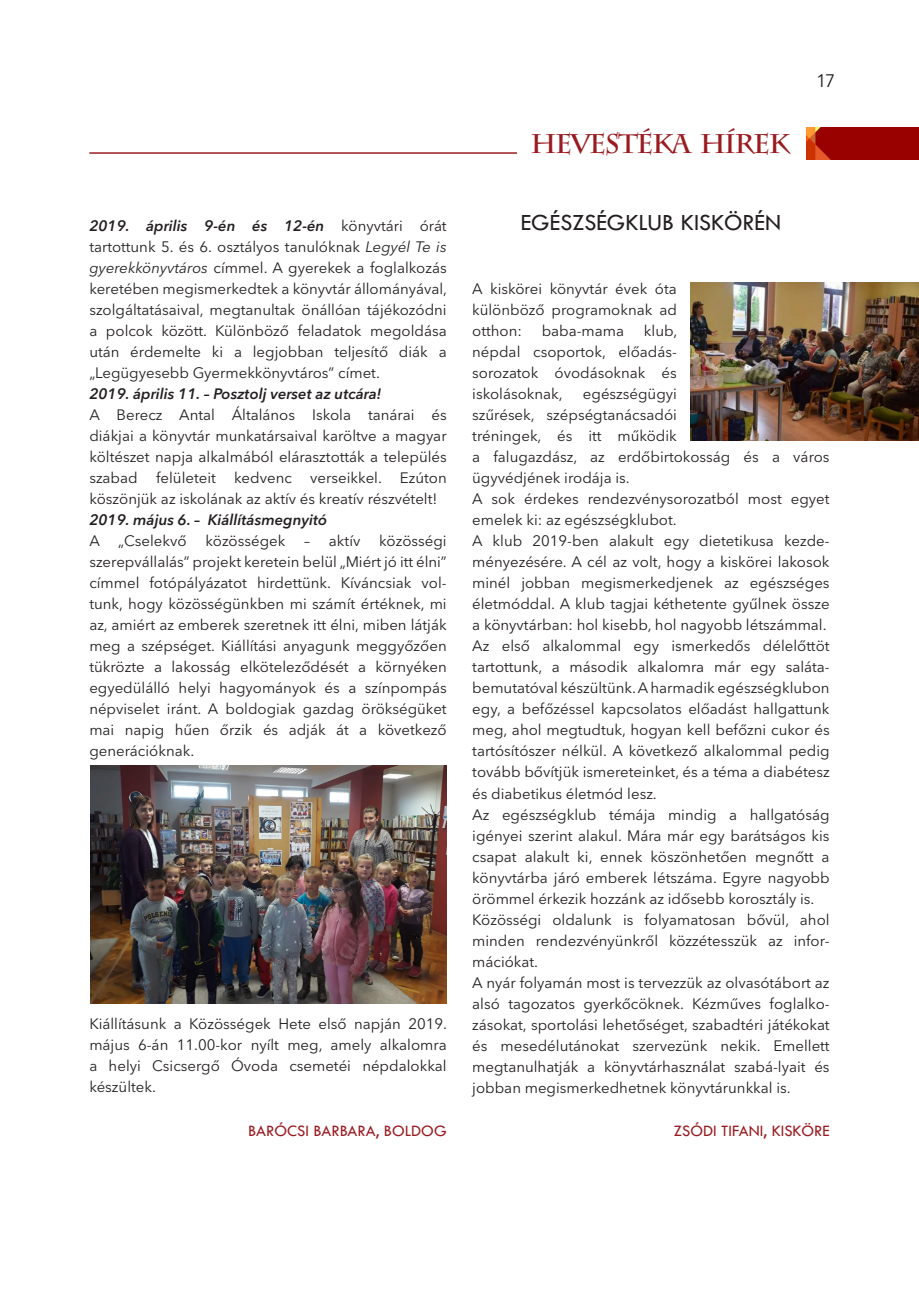
<style>
.page{position:relative;width:919px;height:1289px;background:#fff}
.page>*{position:absolute;margin:0;border:0;box-sizing:border-box;transform-origin:0 0}
.t1{font:700 27px "Charlemagne Std";letter-spacing:-.06em;color:#991b20}
.t2{font:24px "Tw Cen";color:#231f20}
.t3{font:18px "Avenir Next LT Pro";color:#231f20}
.t4{font:16.5px "Tw Cen";color:#991b20}
.t5{font:15px/21px "Avenir Next LT Pro";color:#231f20;text-align:justify}
.t6{font:italic 600 15px "Avenir Next LT Pro";color:#231f20}
.s1{font-weight:600;font-style:italic}
.s2{font-style:italic}
</style>
<div class="page">
<img style="left:90px;top:765px;width:356px;height:238px">
<img style="left:690px;top:283px;width:228px;height:157px">
<hr style="left:89px;top:152px;width:428px;height:2px;background:#991b20">
<img style="left:806px;top:128px;width:112px;height:31px">
<p class="t5" style="left:89px;top:215px;width:359px"><span class="s1">2019. április 9-én és 12-én</span> könyvtári órát tartottunk 5. és 6. osztályos tanulóknak <span class="s2">Legyél Te is gyerekkönyvtáros</span> címmel. A gyerekek a foglalkozás keretében megismerkedtek a könyvtár állományával, szolgáltatásaival, megtanultak önállóan tájékozódni a polcok között. Különböző feladatok megoldása után érdemelte ki a legjobban teljesítő diák a „Legügyesebb Gyermekkönyvtáros” címet.</p>
<p class="t6" style="left:89px;top:384px;width:293px">2019. április 11. – Posztolj verset az utcára!</p>
<p class="t5" style="left:89px;top:404px;width:359px">A Berecz Antal Általános Iskola tanárai és diákjai a könyvtár munkatársaival karöltve a magyar költészet napja alkalmából elárasztották a település szabad felületeit kedvenc verseikkel. Ezúton köszönjük az iskolának az aktív és kreatív részvételt!</p>
<p class="t6" style="left:89px;top:510px;width:239px">2019. május 6. – Kiállításmegnyitó</p>
<p class="t5" style="left:89px;top:530px;width:359px">A „Cselekvő közösségek – aktív közösségi szerepvállalás” projekt keretein belül „Miért jó itt élni” címmel fotópályázatot hirdettünk. Kíváncsiak vol&shy;tunk, hogy közösségünkben mi számít értéknek, mi az, amiért az emberek szeretnek itt élni, miben látják meg a szépséget. Kiállítási anyagunk meggyőzően tükrözte a lakosság elköteleződését a környéken egyedülálló helyi hagyományok és a színpompás népviselet iránt. A boldogiak gazdag örökségüket mai napig hűen őrzik és adják át a következő generációknak.</p>
<p class="t5" style="left:89px;top:1013px;width:359px">Kiállításunk a Közösségek Hete első napján 2019. május 6-án 11.00-kor nyílt meg, amely alkalomra a helyi Csicsergő Óvoda csemetéi népdalokkal készültek.</p>
<p class="t1" style="left:530px;top:128px;width:261px">HEVESTÉKA HÍREK</p>
<p class="t2" style="left:520px;top:208px;width:262px">EGÉSZSÉGKLUB KISKÖRÉN</p>
<p class="t3" style="left:816px;top:70px;width:21px">17</p>
<p class="t5" style="left:472px;top:278px;width:206px">A kiskörei könyvtár évek óta különböző programoknak ad otthon:</p>
<p class="t5" style="left:472px;top:320px;width:206px;text-indent:172px">klub, népdal csoportok, előadás&shy;sorozatok óvodásoknak és iskolásoknak,</p>
<p class="t5" style="left:541px;top:320px;width:84px">baba-mama</p>
<p class="t5" style="left:472px;top:383px;width:359px;text-align:left;text-indent:111px">egészségügyi<br>szűrések, szépségtanácsadói<br>tréningek, és itt működik<br>a falugazdász, az erdőbirtokosság és a város ügyvédjének irodája is.</p>
<p class="t5" style="left:472px;top:488px;width:359px">A sok érdekes rendezvénysorozatból most egyet emelek ki: az egészségklubot.</p>
<p class="t5" style="left:472px;top:530px;width:359px">A klub 2019-ben alakult egy dietetikusa kezde&shy;ményezésére. A cél az volt, hogy a kiskörei lakosok minél jobban megismerkedjenek az egészséges életmóddal. A klub tagjai kéthetente gyűlnek össze a könyvtárban: hol kisebb, hol nagyobb létszámmal.</p>
<p class="t5" style="left:472px;top:635px;width:359px">Az első alkalommal egy ismerkedős délelőttöt tartottunk, a második alkalomra már egy saláta&shy;bemutatóval készültünk. A harmadik egészségklubon egy, a befőzéssel kapcsolatos előadást hallgattunk meg, ahol megtudtuk, hogyan kell befőzni cukor és tartósítószer nélkül. A következő alkalommal pedig tovább bővítjük ismereteinket, és a téma a diabétesz és diabetikus életmód lesz.</p>
<p class="t5" style="left:472px;top:803px;width:359px">Az egészségklub témája mindig a hallgatóság igényei szerint alakul. Mára már egy barátságos kis csapat alakult ki, ennek köszönhetően megnőtt a könyvtárba járó emberek létszáma. Egyre nagyobb örömmel érkezik hozzánk az idősebb korosztály is.</p>
<p class="t5" style="left:472px;top:908px;width:359px">Közösségi oldalunk is folyamatosan bővül, ahol minden rendezvényünkről közzétesszük az infor&shy;mációkat.</p>
<p class="t5" style="left:472px;top:971px;width:359px">A nyár folyamán most is tervezzük az olvasótábort az alsó tagozatos gyerkőcöknek. Kézműves foglalko&shy;zásokat, sportolási lehetőséget, szabadtéri játékokat és mesedélutánokat szervezünk nekik. Emellett megtanulhatják a könyvtárhasználat szabá-lyait és jobban megismerkedhetnek könyvtárunkkal is.</p>
<p class="t4" style="left:248px;top:1120px;width:200px">BARÓCSI BARBARA, BOLDOG</p>
<p class="t4" style="left:673px;top:1120px;width:157px">ZSÓDI TIFANI, KISKÖRE</p>
</div>
